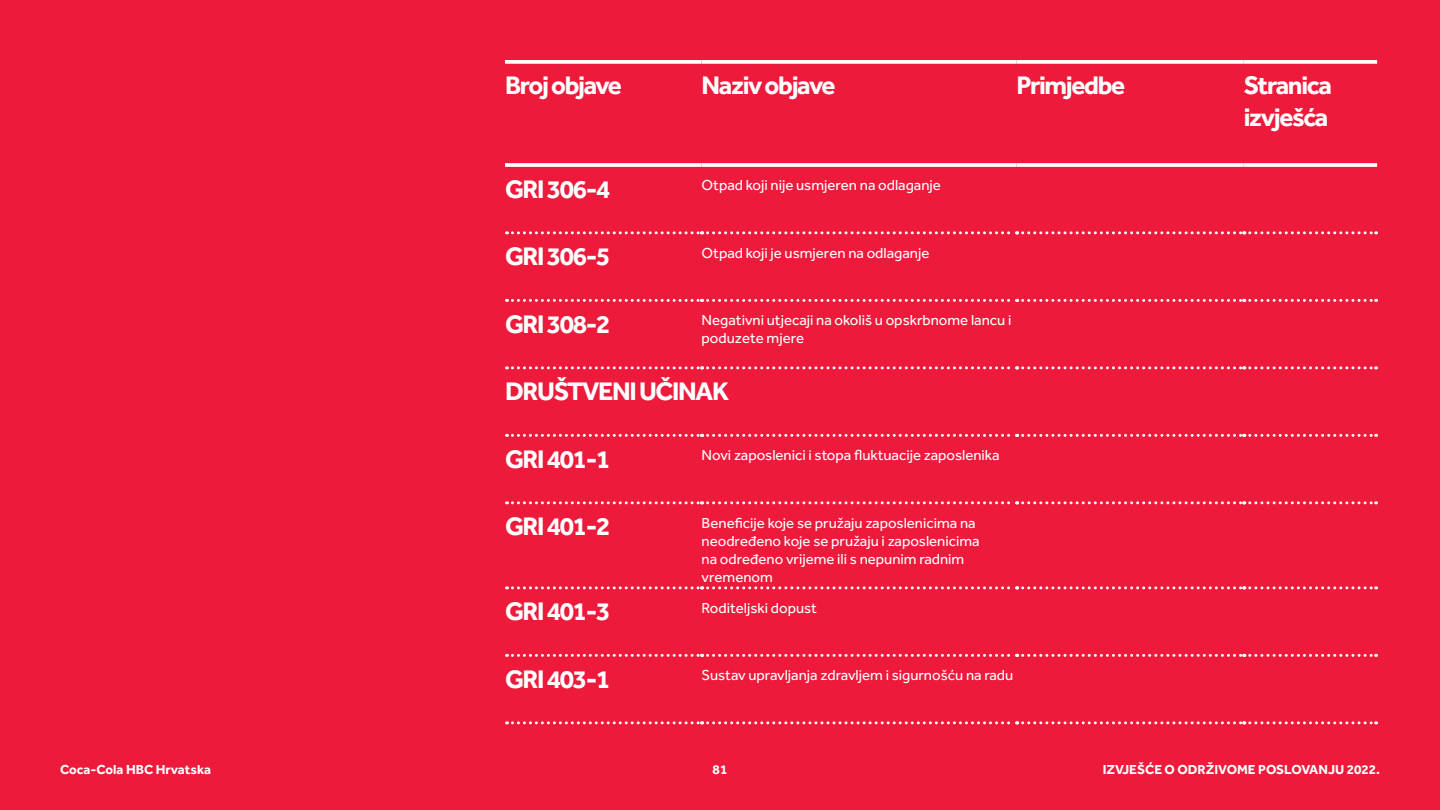
<style>
.page{position:relative;width:1440px;height:810px;background:#ed1a3b}
.page>*{position:absolute;margin:0;border:0;box-sizing:border-box;transform-origin:0 0}
.t1{font:700 26.25px/31.5px "Effra";letter-spacing:-.05em;color:#fff}
.t2{font:15px/18px "Effra";color:#fff}
.t3{font:700 13.5px "Effra";color:#fff}
</style>
<div class="page">
<svg style="left:505px;top:163px;width:197px;height:4px"></svg>
<svg style="left:702px;top:163px;width:315px;height:4px"></svg>
<svg style="left:1017px;top:163px;width:227px;height:4px"></svg>
<svg style="left:1244px;top:163px;width:133px;height:4px"></svg>
<svg style="left:505px;top:60px;width:197px;height:4px"></svg>
<svg style="left:702px;top:60px;width:315px;height:4px"></svg>
<svg style="left:1017px;top:60px;width:227px;height:4px"></svg>
<svg style="left:1244px;top:60px;width:133px;height:4px"></svg>
<svg style="left:507px;top:231px;width:870px;height:3px"></svg>
<svg style="left:507px;top:299px;width:870px;height:3px"></svg>
<svg style="left:507px;top:366px;width:870px;height:3px"></svg>
<svg style="left:507px;top:434px;width:870px;height:3px"></svg>
<svg style="left:507px;top:501px;width:870px;height:3px"></svg>
<svg style="left:507px;top:586px;width:870px;height:3px"></svg>
<svg style="left:507px;top:654px;width:870px;height:3px"></svg>
<svg style="left:507px;top:721px;width:870px;height:3px"></svg>
<h1 class="t1" style="left:505px;top:69px;width:119px">Broj objave</h1>
<h1 class="t1" style="left:702px;top:69px;width:135px">Naziv objave</h1>
<h1 class="t1" style="left:1017px;top:69px;width:110px">Primjedbe</h1>
<h1 class="t1" style="left:1244px;top:69px;width:90px">Stranica izvješća</h1>
<h1 class="t1" style="left:505px;top:173px;width:107px">GRI 306-4</h1>
<p class="t2" style="left:702px;top:176px;width:241px">Otpad koji nije usmjeren na odlaganje</p>
<h1 class="t1" style="left:505px;top:240px;width:107px">GRI 306-5</h1>
<p class="t2" style="left:702px;top:244px;width:229px">Otpad koji je usmjeren na odlaganje</p>
<h1 class="t1" style="left:505px;top:308px;width:107px">GRI 308-2</h1>
<p class="t2" style="left:702px;top:311px;width:311px">Negativni utjecaji na okoliš u opskrbnome lancu i poduzete mjere</p>
<h1 class="t1" style="left:505px;top:375px;width:226px">DRUŠTVENI UČINAK</h1>
<h1 class="t1" style="left:505px;top:443px;width:107px">GRI 401-1</h1>
<p class="t2" style="left:702px;top:446px;width:299px">Novi zaposlenici i stopa fluktuacije zaposlenika</p>
<h1 class="t1" style="left:505px;top:510px;width:107px">GRI 401-2</h1>
<p class="t2" style="left:702px;top:514px;width:280px">Beneficije koje se pružaju zaposlenicima na neodređeno koje se pružaju i zaposlenicima na određeno vrijeme ili s nepunim radnim vremenom</p>
<h1 class="t1" style="left:505px;top:595px;width:107px">GRI 401-3</h1>
<p class="t2" style="left:702px;top:599px;width:117px">Roditeljski dopust</p>
<h1 class="t1" style="left:505px;top:663px;width:107px">GRI 403-1</h1>
<p class="t2" style="left:702px;top:666px;width:313px">Sustav upravljanja zdravljem i sigurnošću na radu</p>
<p class="t3" style="left:60px;top:761px;width:153px">Coca-Cola HBC Hrvatska</p>
<p class="t3" style="left:713px;top:761px;width:16px">81</p>
<p class="t3" style="left:1103px;top:761px;width:279px">IZVJEŠĆE O ODRŽIVOME POSLOVANJU 2022.</p>
</div>
